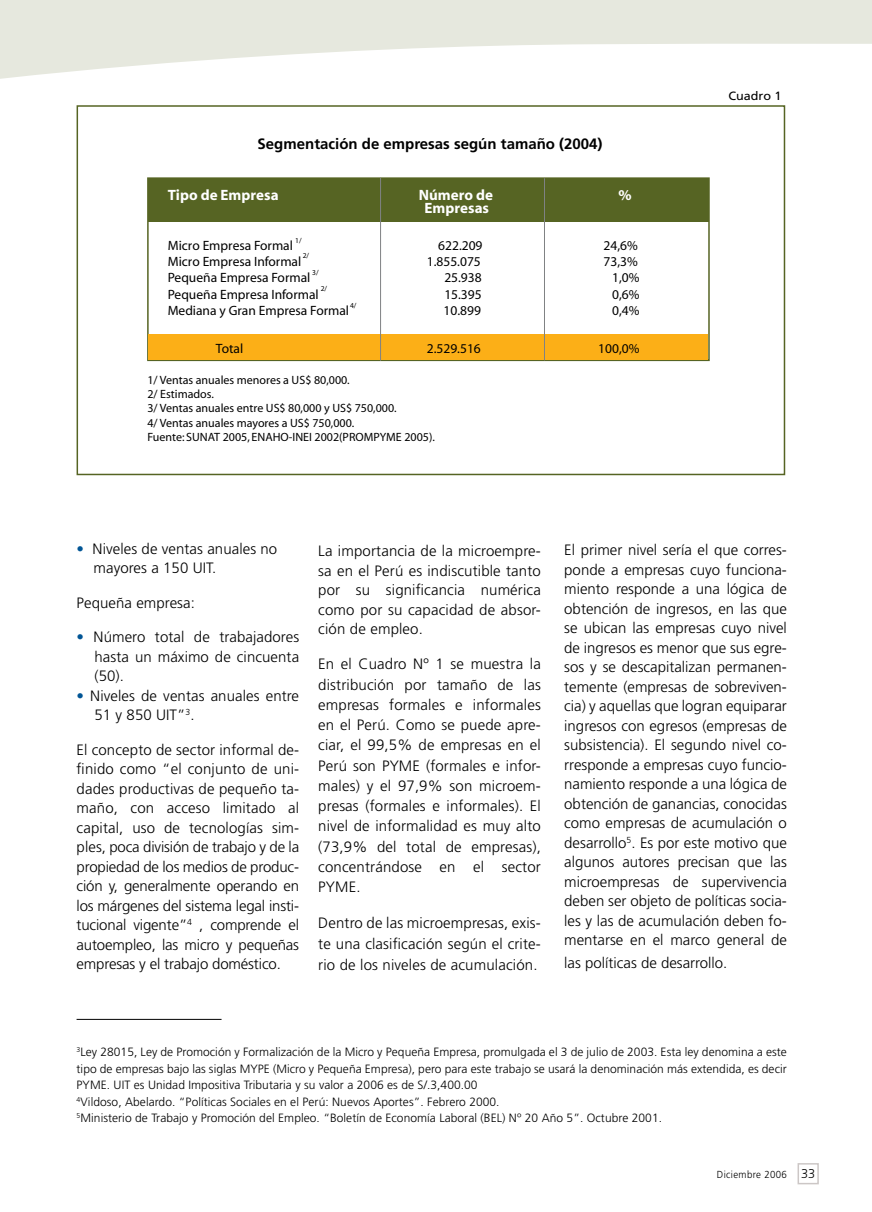
<style>
.page{position:relative;width:872px;height:1212px;background:#fff}
.page>*{position:absolute;margin:0;border:0;box-sizing:border-box;transform-origin:0 0}
.t1{font:300 15px/19.5px "Frutiger";letter-spacing:.005em;color:#000;text-align:justify}
.t2{font:700 15px "Frutiger";color:#010101}
.t3{font:700 15px "Myriad";color:#fff}
.t4{font:13.5px "Myriad";color:#010101}
.t5{font:300 12px/16.5px "Frutiger";letter-spacing:.005em;color:#000}
.t6{font:12px/14.4px "Myriad";color:#010101}
.t7{font:12px "Frutiger";color:#000;scale:1.05 1}
.t8{font:300 10.2px "Frutiger";letter-spacing:.035em;color:#000;scale:.95 1}
.t9{font:7.5px "Myriad";color:#000}
.s1{color:#005595}
.s2{font-size:12.75px}
</style>
<div class="page">
<div style="left:797px;top:1163px;width:22px;height:21px;border:2px solid #ccc7c6"></div>
<svg style="left:0;top:0;width:872px;height:220px"></svg>
<hr style="left:77px;top:1019px;width:144px;height:1px;background:#000">
<div style="left:147px;top:177px;width:562px;height:184px;border:2px solid #566423"></div>
<div style="left:149px;top:335px;width:559px;height:25px;background:#fcaf17"></div>
<div style="left:148px;top:179px;width:561px;height:43px;background:#566423"></div>
<hr style="left:380px;top:178px;width:1px;height:183px;background:#808284">
<hr style="left:544px;top:178px;width:1px;height:182px;background:#808284">
<div style="left:77px;top:105px;width:708px;height:370px;border:2px solid #566423"></div>
<p class="t2" style="left:258px;top:135px;width:346px">Segmentación de empresas según tamaño (2004)</p>
<p class="t3" style="left:168px;top:187px;width:112px">Tipo de Empresa</p>
<p class="t3" style="left:419px;top:187px;width:76px">Número de</p>
<p class="t3" style="left:618px;top:187px;width:15px">%</p>
<p class="t4" style="left:168px;top:239px;width:127px">Micro Empresa Formal</p>
<p class="t4" style="left:438px;top:239px;width:46px">622.209</p>
<p class="t4" style="left:603px;top:239px;width:36px">24,6%</p>
<p class="t4" style="left:168px;top:255px;width:135px">Micro Empresa Informal</p>
<p class="t4" style="left:427px;top:255px;width:56px">1.855.075</p>
<p class="t4" style="left:603px;top:255px;width:36px">73,3%</p>
<p class="t4" style="left:168px;top:271px;width:144px">Pequeña Empresa Formal</p>
<p class="t4" style="left:444px;top:271px;width:39px">25.938</p>
<p class="t4" style="left:612px;top:271px;width:29px">1,0%</p>
<p class="t4" style="left:168px;top:287px;width:152px">Pequeña Empresa Informal</p>
<p class="t4" style="left:444px;top:287px;width:39px">15.395</p>
<p class="t4" style="left:612px;top:287px;width:29px">0,6%</p>
<p class="t4" style="left:168px;top:304px;width:183px">Mediana y Gran Empresa Formal</p>
<p class="t4" style="left:443px;top:304px;width:39px">10.899</p>
<p class="t4" style="left:612px;top:304px;width:29px">0,4%</p>
<p class="t4" style="left:216px;top:341px;width:29px">Total</p>
<p class="t4" style="left:427px;top:341px;width:56px">2.529.516</p>
<p class="t4" style="left:598px;top:341px;width:43px">100,0%</p>
<p class="t3" style="left:424px;top:200px;width:66px">Empresas</p>
<p class="t9" style="left:295px;top:237px;width:8px">1/</p>
<p class="t9" style="left:303px;top:252px;width:8px">2/</p>
<p class="t9" style="left:312px;top:269px;width:8px">3/</p>
<p class="t9" style="left:321px;top:285px;width:8px">2/</p>
<p class="t9" style="left:350px;top:301px;width:8px">4/</p>
<p class="t6" style="left:147px;top:373px;width:289px">1/ Ventas anuales menores a US$ 80,000.<br>2/ Estimados.<br>3/ Ventas anuales entre US$ 80,000 y US$ 750,000.<br>4/ Ventas anuales mayores a US$ 750,000.<br>Fuente: SUNAT 2005, ENAHO-INEI 2002(PROMPYME 2005).</p>
<p class="t7" style="left:728px;top:89px;width:52px">Cuadro 1</p>
<p class="t1" style="left:94px;top:539px;width:185px;text-indent:-17px"><span class="s1">•</span> Niveles de ventas anuales no mayores a 15 0 UIT.</p>
<p class="t1" style="left:77px;top:593px;width:120px">Pequeña empresa:</p>
<p class="t1" style="left:95px;top:627px;width:206px;text-indent:-18px"><span class="s1">•</span> Número total de trabajadores hasta un máximo de cincuenta (50).</p>
<p class="t1" style="left:95px;top:686px;width:206px;text-indent:-18px"><span class="s1">•</span> Niveles de ventas anuales entre<br>51 y 850 UIT”<sup>3</sup>.</p>
<p class="t1" style="left:77px;top:740px;width:224px">El concepto de sector informal de&shy;finido como “el conjunto de uni&shy;dades productivas de pequeño ta&shy;maño, con acceso limitado al capital, uso de tecnologías sim&shy;ples, poca división de trabajo y de la propiedad de los medios de produc&shy;ción y, generalmente operando en los márgenes del sistema legal insti&shy;tucional vigente”<sup>4</sup> , comprende el autoempleo, las micro y pequeñas empresas y el trabajo doméstico.</p>
<p class="t1" style="left:318px;top:541px;width:224px">La importancia de la microempre&shy;sa en el Perú es indiscutible tanto por su significancia numérica como por su capacidad de absor&shy;ción de empleo.</p>
<p class="t1" style="left:318px;top:654px;width:224px;line-height:20.2px">En el Cuadro Nº 1 se muestra la distribución por tamaño de las empresas formales e informales en el Perú. Como se puede apre&shy;ciar, el 99,5% de empresas en el Perú son PYME (formales e infor&shy;males) y el 97,9% son microem&shy;presas (formales e informales). El nivel de informalidad es muy alto (73,9% del total de empresas), concentrándose en el sector PYME.</p>
<p class="t1" style="left:318px;top:912px;width:224px;line-height:21px">Dentro de las microempresas, exis&shy;te una clasificación según el crite&shy;rio de los niveles de acumulación.</p>
<p class="t1" style="left:564px;top:540px;width:224px">El primer nivel sería el que corres&shy;ponde a empresas cuyo funciona&shy;miento responde a una lógica de obtención de ingresos, en las que se ubican las empresas cuyo nivel de ingresos es menor que sus egre&shy;sos y se descapitalizan permanen&shy;temente (empresas de sobreviven&shy;cia) y aquellas que logran equiparar ingresos con egresos (empresas de subsistencia). El segundo nivel co&shy;rresponde a empresas cuyo funcio&shy;namiento responde a una lógica de obtención de ganancias, conocidas como empresas de acumulación o desarrollo<sup>5</sup>. Es por este motivo que algunos autores precisan que las microempresas de supervivencia deben ser objeto de políticas socia&shy;les y las de acumulación deben fo&shy;mentarse en el marco general de</p>
<p class="t1" style="left:564px;top:953px;width:165px">las políticas de desarrollo.</p>
<p class="t5" style="left:77px;top:1044px;width:712px"><sup>3</sup>Ley 28015, Ley de Promoción y Formalización de la Micro y Pequeña Empresa, promulgada el 3 de julio de 2003. Esta ley denomina a este tipo de empresas bajo las siglas MYPE (Micro y Pequeña Empresa), pero para este trabajo se usará la denominación más extendida, es decir PYME. UIT es Unidad Impositiva Tributaria y su valor a 2006 es de S/.3,400.00<br><sup>4</sup>Vildoso, Abelardo. “Políticas Sociales en el Perú: Nuevos Aportes”. Febrero 2000.<br><sup>5</sup>Ministerio de Trabajo y Promoción del Empleo. “Boletín de Economía Laboral (BEL) Nº 20 Año 5”. Octubre 2001 .</p>
<p class="t8" style="left:717px;top:1168px;width:97px">Diciembre 2006 <span class="s2">33</span></p>
</div>
